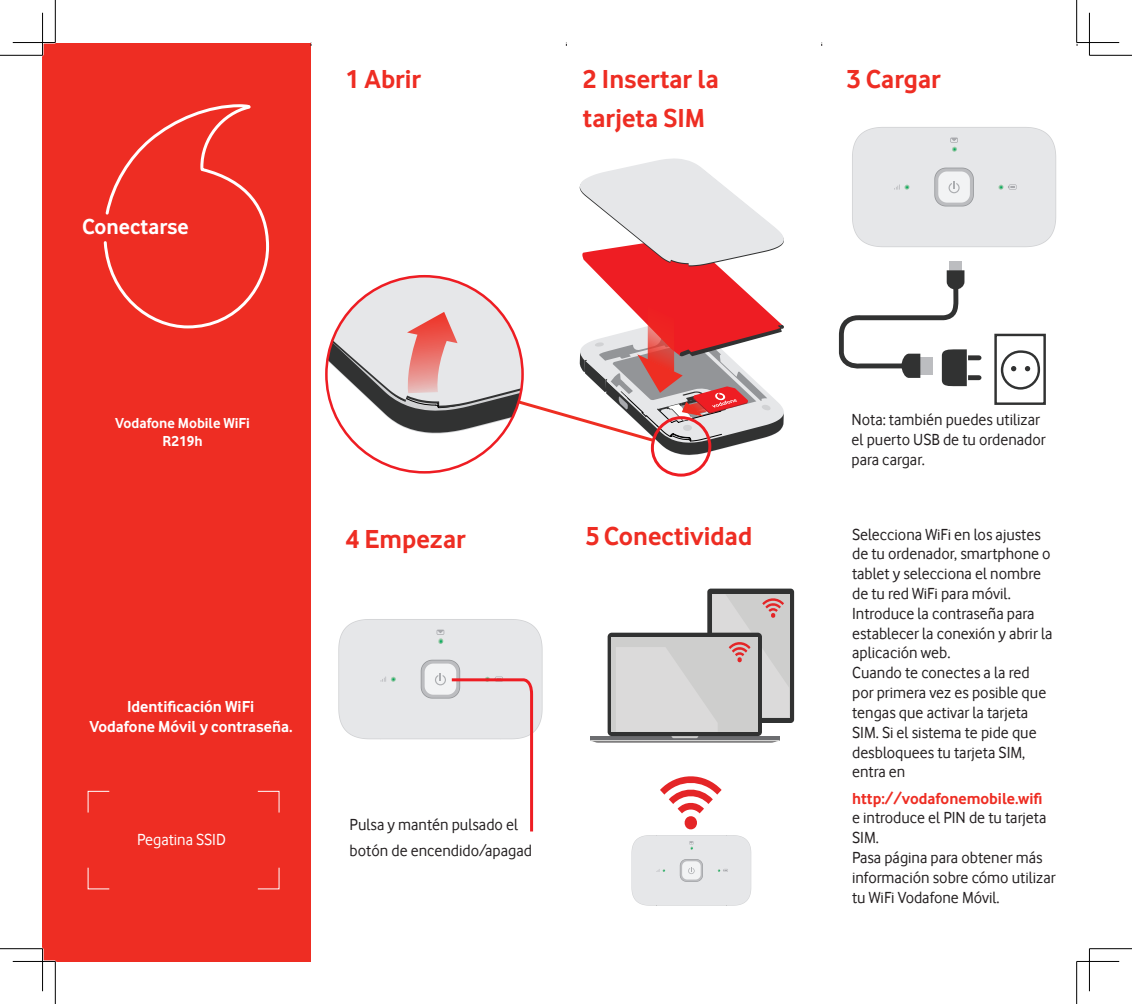
<style>
.page{position:relative;width:1132px;height:1004px;background:#fff}
.page>*{position:absolute;margin:0;border:0;box-sizing:border-box;transform-origin:0 0}
.t1{font:700 27px "Vodafone Rg";color:#ee2d23}
.t2{font:700 22.5px "Vodafone Rg";color:#fff}
.t3{font:16.5px/19.8px "Vodafone Rg";color:#231f20}
.t4{font:700 16.5px "Vodafone Rg";color:#fff}
.t5{font:700 16.5px "Vodafone Rg";color:#ee2d23}
.t6{font:16.5px "Vodafone Rg";color:#fff}
.t7{font:700 15px "Vodafone Rg";color:#fff}
</style>
<div class="page">
<div style="left:43px;top:43px;width:267px;height:918px;background:#ee2d23"></div>
<svg style="left:88px;top:790px;width:191px;height:99px"></svg>
<div style="left:948px;top:261px;width:13px;height:10px;background:#bcbdc0"></div>
<svg style="left:838px;top:270px;width:143px;height:116px"></svg>
<svg style="left:994px;top:333px;width:52px;height:72px"></svg>
<svg style="left:852px;top:127px;width:203px;height:120px;background:#e5e6e8"></svg>
<svg style="left:338px;top:619px;width:204px;height:213px"></svg>
<svg style="left:707px;top:588px;width:86px;height:135px"></svg>
<svg style="left:590px;top:594px;width:199px;height:148px"></svg>
<svg style="left:631px;top:776px;width:120px;height:129px"></svg>
<svg style="left:103px;top:104px;width:167px;height:225px"></svg>
<svg style="left:326px;top:158px;width:458px;height:318px"></svg>
<hr style="left:13px;top:41px;width:42px;height:3px;background:#fff">
<hr style="left:13px;top:960px;width:42px;height:2px;background:#fff">
<hr style="left:41px;top:13px;width:3px;height:42px;background:#fff">
<hr style="left:41px;top:948px;width:3px;height:43px;background:#fff">
<hr style="left:0;top:55px;width:43px;height:1px;background:#000">
<hr style="left:1089px;top:55px;width:42px;height:1px;background:#000">
<hr style="left:0;top:948px;width:43px;height:1px;background:#000">
<hr style="left:1089px;top:948px;width:42px;height:1px;background:#000">
<hr style="left:55px;top:0;width:1px;height:43px;background:#000">
<hr style="left:55px;top:961px;width:1px;height:42px;background:#000">
<hr style="left:1075px;top:0;width:1px;height:43px;background:#000">
<hr style="left:1075px;top:961px;width:1px;height:42px;background:#000">
<hr style="left:13px;top:42px;width:42px;height:1px;background:#000">
<hr style="left:1076px;top:42px;width:42px;height:1px;background:#000">
<hr style="left:13px;top:961px;width:42px;height:1px;background:#000">
<hr style="left:1076px;top:961px;width:42px;height:1px;background:#000">
<hr style="left:42px;top:13px;width:1px;height:42px;background:#000">
<hr style="left:42px;top:948px;width:1px;height:43px;background:#000">
<hr style="left:1088px;top:13px;width:1px;height:42px;background:#000">
<hr style="left:1088px;top:948px;width:1px;height:43px;background:#000">
<p class="t2" style="left:82px;top:213px;width:108px">Conectarse</p>
<p class="t1" style="left:345px;top:64px;width:77px">1 Abrir</p>
<p class="t1" style="left:582px;top:64px;width:137px">2 Insertar la</p>
<p class="t1" style="left:582px;top:103px;width:124px">tarjeta SIM</p>
<p class="t1" style="left:846px;top:63px;width:95px">3 Cargar</p>
<p class="t7" style="left:115px;top:414px;width:136px">Vodafone Mobile WiFi</p>
<p class="t7" style="left:162px;top:432px;width:42px">R219h</p>
<p class="t4" style="left:127px;top:697px;width:129px">Identificación WiFi</p>
<p class="t4" style="left:89px;top:717px;width:205px">Vodafone Móvil y contraseña.</p>
<p class="t6" style="left:137px;top:830px;width:90px">Pegatina SSID</p>
<p class="t3" style="left:851px;top:410px;width:190px">Nota: también puedes utilizar</p>
<p class="t3" style="left:851px;top:430px;width:196px">el puerto USB de tu ordenador</p>
<p class="t3" style="left:851px;top:449px;width:75px">para cargar.</p>
<p class="t1" style="left:345px;top:523px;width:122px">4 Empezar</p>
<p class="t1" style="left:585px;top:520px;width:168px">5 Conectividad</p>
<p class="t3" style="left:851px;top:524px;width:200px">Selecciona WiFi en los ajustes de tu ordenador, smartphone o tablet y selecciona el nombre de tu red WiFi para móvil.</p>
<p class="t3" style="left:851px;top:603px;width:202px">Introduce la contraseña para establecer la conexión y abrir la aplicación web.</p>
<p class="t3" style="left:851px;top:662px;width:196px">Cuando te conectes a la red por primera vez es posible que tengas que activar la tarjeta<br>SIM. Si el sistema te pide que desbloquees tu tarjeta SIM, entra en</p>
<p class="t5" style="left:851px;top:788px;width:192px">http://vodafonemobile.wifi</p>
<p class="t3" style="left:851px;top:807px;width:196px">e introduce el PIN de tu tarjeta<br>SIM.</p>
<p class="t3" style="left:851px;top:847px;width:205px">Pasa página para obtener más información sobre cómo utilizar tu WiFi Vodafone Móvil.</p>
<p class="t3" style="left:349px;top:814px;width:170px">Pulsa y mantén pulsado el</p>
<p class="t3" style="left:349px;top:840px;width:184px">botón de encendido/apagad</p>
</div>
